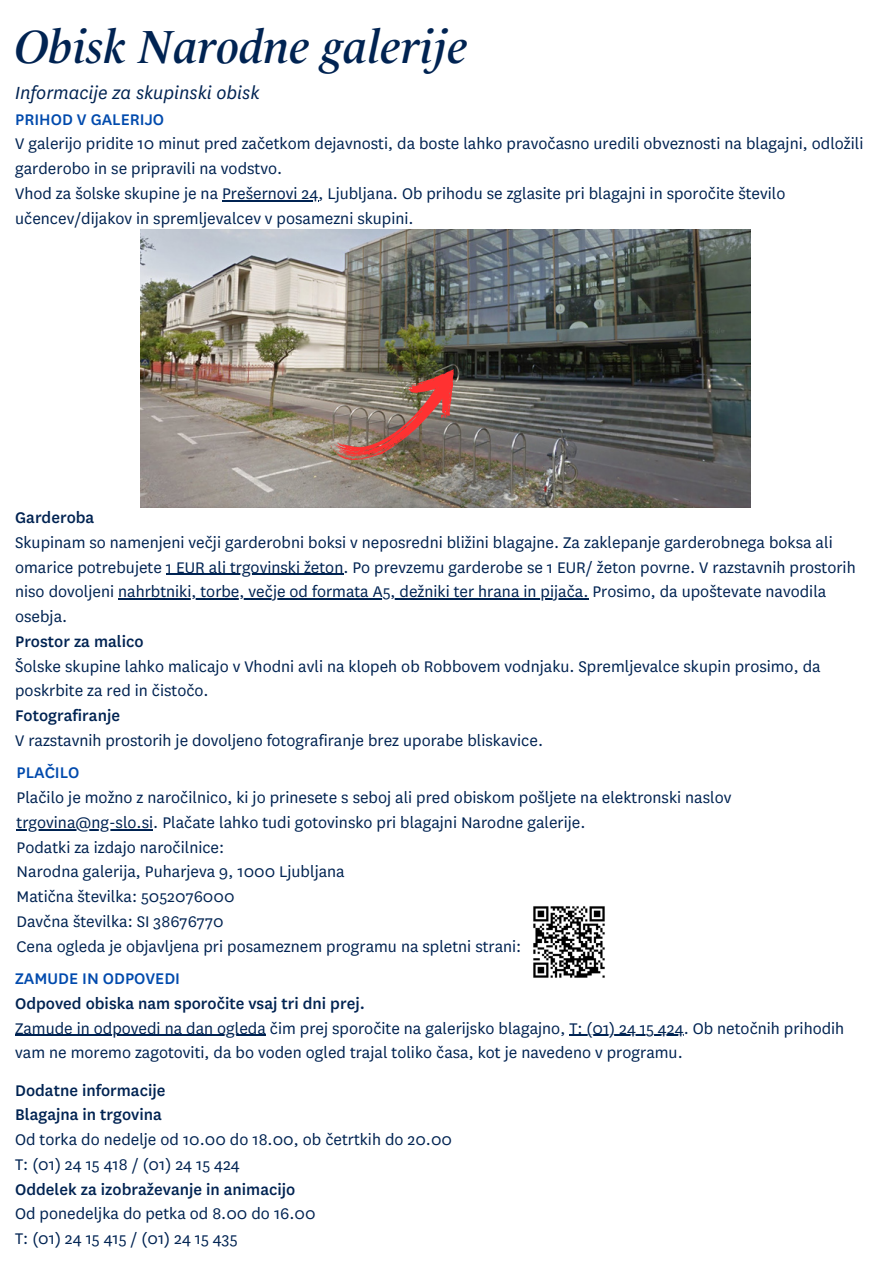
<style>
.page{position:relative;width:894px;height:1264px;background:#fff}
.page>*{position:absolute;margin:0;border:0;box-sizing:border-box;transform-origin:0 0}
.t1{font:47.25px "Le Monde Livre Demi Italic Osf";color:#002352}
.t2{font:italic 20.55px "National";color:#002352}
.t3{font:18px/24.8px "National";color:#002352}
.t4{font:500 18px/24.8px "National";color:#002352}
.t5{font:500 18px "National";color:#004aad}
.s1{font-weight:500;color:#004aad}
.s2{font-weight:500}
</style>
<div class="page">
<img style="left:140px;top:230px;width:610px;height:278px">
<img style="left:330px;top:369px;width:124px;height:96px">
<img style="left:533px;top:906px;width:72px;height:72px">
<hr style="left:166px;top:573px;width:177px;height:2px;background:#002352">
<hr style="left:118px;top:598px;width:470px;height:1px;background:#002352">
<hr style="left:222px;top:200px;width:96px;height:1px;background:#002352">
<hr style="left:17px;top:829px;width:136px;height:1px;background:#002352">
<hr style="left:15px;top:1034px;width:251px;height:1px;background:#002352">
<hr style="left:569px;top:1034px;width:114px;height:1px;background:#002352">
<h1 class="t1" style="left:15px;top:19px;width:454px">Obisk Narodne galerije</h1>
<h1 class="t2" style="left:15px;top:80px;width:246px">Informacije za skupinski obisk</h1>
<h1 class="t3" style="left:15px;top:107px;width:849px"><span class="s1">PRIHOD V GALERIJO<br></span>V galerijo pridite 10 minut pred začetkom dejavnosti, da boste lahko pravočasno uredili obveznosti na blagajni, odložili garderobo in se pripravili na vodstvo.<br>Vhod za šolske skupine je na Prešernovi 24, Ljubljana. Ob prihodu se zglasite pri blagajni in sporočite število</h1>
<p class="t3" style="left:15px;top:206px;width:400px">učencev/dijakov in spremljevalcev v posamezni skupini.</p>
<p class="t3" style="left:15px;top:505px;width:841px"><span class="s2">Garderoba<br></span>Skupinam so namenjeni večji garderobni boksi v neposredni bližini blagajne. Za zaklepanje garderobnega boksa ali omarice potrebujete 1 EUR ali trgovinski žeton. Po prevzemu garderobe se 1 EUR/ žeton povrne. V razstavnih prostorih</p>
<p class="t3" style="left:15px;top:579px;width:812px">niso dovoljeni nahrbtniki, torbe, večje od formata A5, dežniki ter hrana in pijača. Prosimo, da upoštevate navodila</p>
<h1 class="t3" style="left:15px;top:604px;width:806px">osebja.<br><span class="s2">Prostor za malico<br></span>Šolske skupine lahko malicajo v Vhodni avli na klopeh ob Robbovem vodnjaku. Spremljevalce skupin prosimo, da poskrbite za red in čistočo.<br><span class="s2">Fotografiranje<br></span>V razstavnih prostorih je dovoljeno fotografiranje brez uporabe bliskavice.</h1>
<h1 class="t3" style="left:17px;top:760px;width:716px"><span class="s1">PLAČILO<br></span>Plačilo je možno z naročilnico, ki jo prinesete s seboj ali pred obiskom pošljete na elektronski naslov</h1>
<h1 class="t3" style="left:17px;top:810px;width:570px">trgovina@ng-slo.si. Plačate lahko tudi gotovinsko pri blagajni Narodne galerije.<br>Podatki za izdajo naročilnice:<br>Narodna galerija, Puharjeva 9, 1000 Ljubljana<br>Matična številka: 5052076000<br>Davčna številka: SI 38676770<br>Cena ogleda je objavljena pri posameznem programu na spletni strani:</h1>
<p class="t5" style="left:15px;top:967px;width:166px">ZAMUDE IN ODPOVEDI</p>
<p class="t4" style="left:15px;top:991px;width:351px">Odpoved obiska nam sporočite vsaj tri dni prej.</p>
<p class="t3" style="left:15px;top:1015px;width:830px">Zamude in odpovedi na dan ogleda čim prej sporočite na galerijsko blagajno, T: (01) 24 15 424. Ob netočnih prihodih vam ne moremo zagotoviti, da bo voden ogled trajal toliko časa, kot je navedeno v programu.</p>
<p class="t4" style="left:15px;top:1077px;width:152px">Dodatne informacije<br>Blagajna in trgovina</p>
<p class="t3" style="left:15px;top:1127px;width:438px">Od torka do nedelje od 10.00 do 18.00, ob četrtkih do 20.00<br>T: (01) 24 15 418 / (01) 24 15 424</p>
<p class="t4" style="left:15px;top:1176px;width:281px">Oddelek za izobraževanje in animacijo</p>
<p class="t3" style="left:15px;top:1201px;width:302px">Od ponedeljka do petka od 8.00 do 16.00<br>T: (01) 24 15 415 / (01) 24 15 435</p>
</div>
